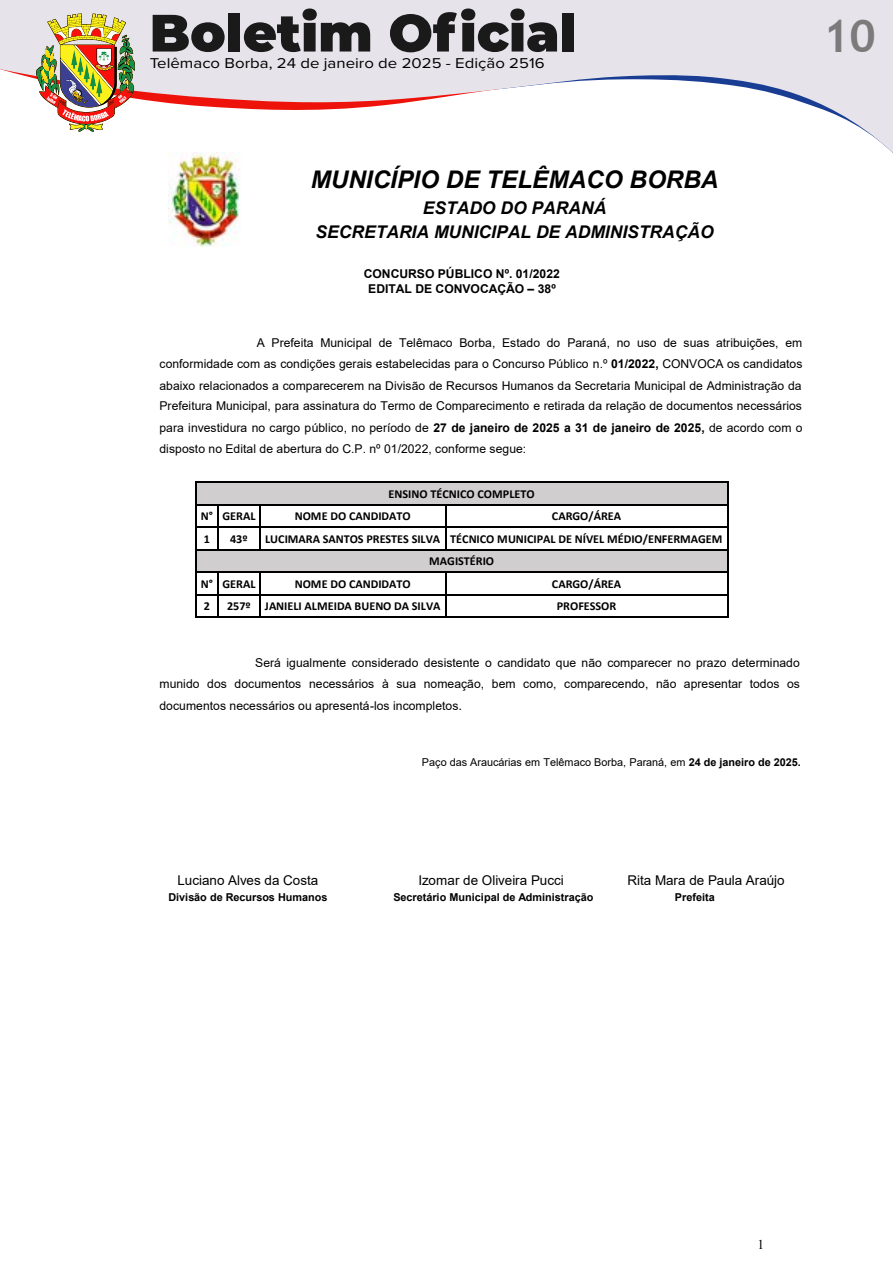
<style>
.page{position:relative;width:893px;height:1263px;background:#fff}
.page>*{position:absolute;margin:0;border:0;box-sizing:border-box;transform-origin:0 0}
.t1{font:700 45px "Trebuchet MS";color:#7c7b7b}
.t2{font:italic 700 24.3px "Arial";color:#000}
.t3{font:italic 700 17.55px/23.7px "Arial";color:#000;text-align:center}
.t4{font:14.7px "Proxima Nova";color:#000;scale:1.14 1}
.t5{font:13.5px "Arial";color:#000}
.t6{font:13.5px "Times New Roman";color:#000}
.t7{font:12.15px/21.1px "Arial";letter-spacing:.005em;color:#000;text-align:justify}
.t8{font:700 12.15px/22.5px "Calibri";color:#000}
.t9{font:700 12.15px/14.5px "Arial";color:#000;text-align:center}
.t10{font:700 10.8px "Arial";color:#000}
.t11{font:10.8px "Arial";letter-spacing:-.005em;color:#000}
.s1{font-weight:700}
.s2{font-size:13.5px}
</style>
<div class="page">
<div style="left:0;top:0;width:893px;height:9px;background:#e6e3eb"></div>
<svg style="left:0;top:9px;width:893px;height:144px"></svg>
<img style="left:168px;top:153px;width:72px;height:93px">
<div style="left:197px;top:483px;width:530px;height:21px;background:#d0cece"></div>
<hr style="left:197px;top:482px;width:530px;height:1px;background:#000">
<hr style="left:195px;top:483px;width:2px;height:21px;background:#000">
<hr style="left:218px;top:504px;width:42px;height:1px;background:#000">
<hr style="left:261px;top:504px;width:184px;height:1px;background:#000">
<hr style="left:446px;top:504px;width:281px;height:1px;background:#000">
<hr style="left:218px;top:527px;width:42px;height:1px;background:#000">
<hr style="left:261px;top:527px;width:184px;height:1px;background:#000">
<hr style="left:446px;top:527px;width:281px;height:1px;background:#000">
<div style="left:197px;top:550px;width:530px;height:22px;background:#d0cece"></div>
<svg style="left:195px;top:504px;width:23px;height:46px"></svg>
<hr style="left:218px;top:549px;width:42px;height:1px;background:#000">
<svg style="left:260px;top:504px;width:1px;height:46px"></svg>
<hr style="left:261px;top:549px;width:184px;height:1px;background:#000">
<svg style="left:445px;top:504px;width:1px;height:46px"></svg>
<hr style="left:446px;top:549px;width:281px;height:1px;background:#000">
<hr style="left:195px;top:550px;width:2px;height:22px;background:#000">
<hr style="left:218px;top:572px;width:42px;height:1px;background:#000">
<hr style="left:261px;top:572px;width:184px;height:1px;background:#000">
<hr style="left:446px;top:572px;width:281px;height:1px;background:#000">
<hr style="left:218px;top:594px;width:42px;height:1px;background:#000">
<hr style="left:261px;top:594px;width:184px;height:1px;background:#000">
<hr style="left:446px;top:594px;width:281px;height:1px;background:#000">
<svg style="left:195px;top:572px;width:23px;height:46px"></svg>
<hr style="left:218px;top:617px;width:42px;height:1px;background:#000">
<svg style="left:260px;top:572px;width:1px;height:46px"></svg>
<hr style="left:261px;top:617px;width:184px;height:1px;background:#000">
<svg style="left:445px;top:572px;width:1px;height:46px"></svg>
<hr style="left:446px;top:617px;width:281px;height:1px;background:#000">
<svg style="left:727px;top:482px;width:1px;height:136px"></svg>
<p class="t4" style="left:150px;top:53px;width:348px">Telêmaco Borba, 24 de janeiro de 2025 - Edição 2516</p>
<h1 class="t1" style="left:823px;top:8px;width:54px">10</h1>
<h2 class="t2" style="left:311px;top:163px;width:409px">MUNICÍPIO DE TELÊMACO BORBA</h2>
<h3 class="t3" style="left:315px;top:197px;width:400px">ESTADO DO PARANÁ<br>SECRETARIA MUNICIPAL DE ADMINISTRAÇÃO</h3>
<p class="t9" style="left:364px;top:267px;width:198px">CONCURSO PÚBLICO Nº. 01/2022<br>EDITAL DE CONVOCAÇÃO – 38º</p>
<p class="t7" style="left:160px;top:332px;width:644px;text-indent:97px">A Prefeita Municipal de Telêmaco Borba, Estado do Paraná, no uso de suas atribuições, em conformidade com as condições gerais estabelecidas para o Concurso Público n.º <span class="s1">01/2022,</span> CONVOCA os candidatos abaixo relacionados a comparecerem na Divisão de Recursos Humanos da Secretaria Municipal de Administração da Prefeitura Municipal, para assinatura do Termo de Comparecimento e retirada da relação de documentos necessários para investidura no cargo público, no período de <span class="s1">27 de janeiro de 2025 a 31 de janeiro de 2025,</span> de acordo com o disposto no Edital de abertura do C.P. nº 01/2022, conforme segue:</p>
<p class="t8" style="left:389px;top:482px;width:148px">ENSINO TÉCNICO COMPLETO</p>
<p class="t8" style="left:201px;top:504px;width:56px">N° GERAL</p>
<p class="t8" style="left:295px;top:504px;width:117px">NOME DO CANDIDATO</p>
<p class="t8" style="left:552px;top:504px;width:71px">CARGO/ÁREA</p>
<p class="t8" style="left:204px;top:527px;width:8px">1</p>
<p class="t8" style="left:230px;top:527px;width:19px">43º</p>
<p class="t8" style="left:429px;top:527px;width:295px;text-indent:-164px">LUCIMARA SANTOS PRESTES SILVA TÉCNICO MUNICIPAL DE NÍVEL MÉDIO/ENFERMAGEM<br>MAGISTÉRIO</p>
<p class="t8" style="left:201px;top:572px;width:56px">N° GERAL</p>
<p class="t8" style="left:295px;top:572px;width:117px">NOME DO CANDIDATO</p>
<p class="t8" style="left:552px;top:572px;width:71px">CARGO/ÁREA</p>
<p class="t8" style="left:204px;top:595px;width:8px">2</p>
<p class="t8" style="left:227px;top:595px;width:215px">257º JANIELI ALMEIDA BUENO DA SILVA</p>
<p class="t8" style="left:557px;top:595px;width:61px">PROFESSOR</p>
<p class="t7" style="left:160px;top:652px;width:642px;line-height:20.7px;text-align:right">Será igualmente considerado desistente o candidato que não comparecer no prazo determinado<br>munido dos documentos necessários à sua nomeação, bem como, comparecendo, não apresentar todos os</p>
<p class="t7" style="left:160px;top:695px;width:304px">documentos necessários ou apresentá-los incompletos<span class="s2">.</span></p>
<p class="t11" style="left:422px;top:755px;width:380px">Paço das Araucárias em Telêmaco Borba, Paraná, em <span class="s1">24 de janeiro de 2025.</span></p>
<p class="t5" style="left:177px;top:871px;width:142px">Luciano Alves da Costa</p>
<p class="t5" style="left:418px;top:871px;width:147px">Izomar de Oliveira Pucci</p>
<p class="t5" style="left:627px;top:871px;width:159px">Rita Mara de Paula Araújo</p>
<p class="t10" style="left:168px;top:889px;width:161px">Divisão de Recursos Humanos</p>
<p class="t10" style="left:393px;top:889px;width:201px">Secretário Municipal de Administração</p>
<p class="t10" style="left:675px;top:889px;width:41px">Prefeita</p>
<p class="t6" style="left:758px;top:1235px;width:8px">1</p>
</div>
